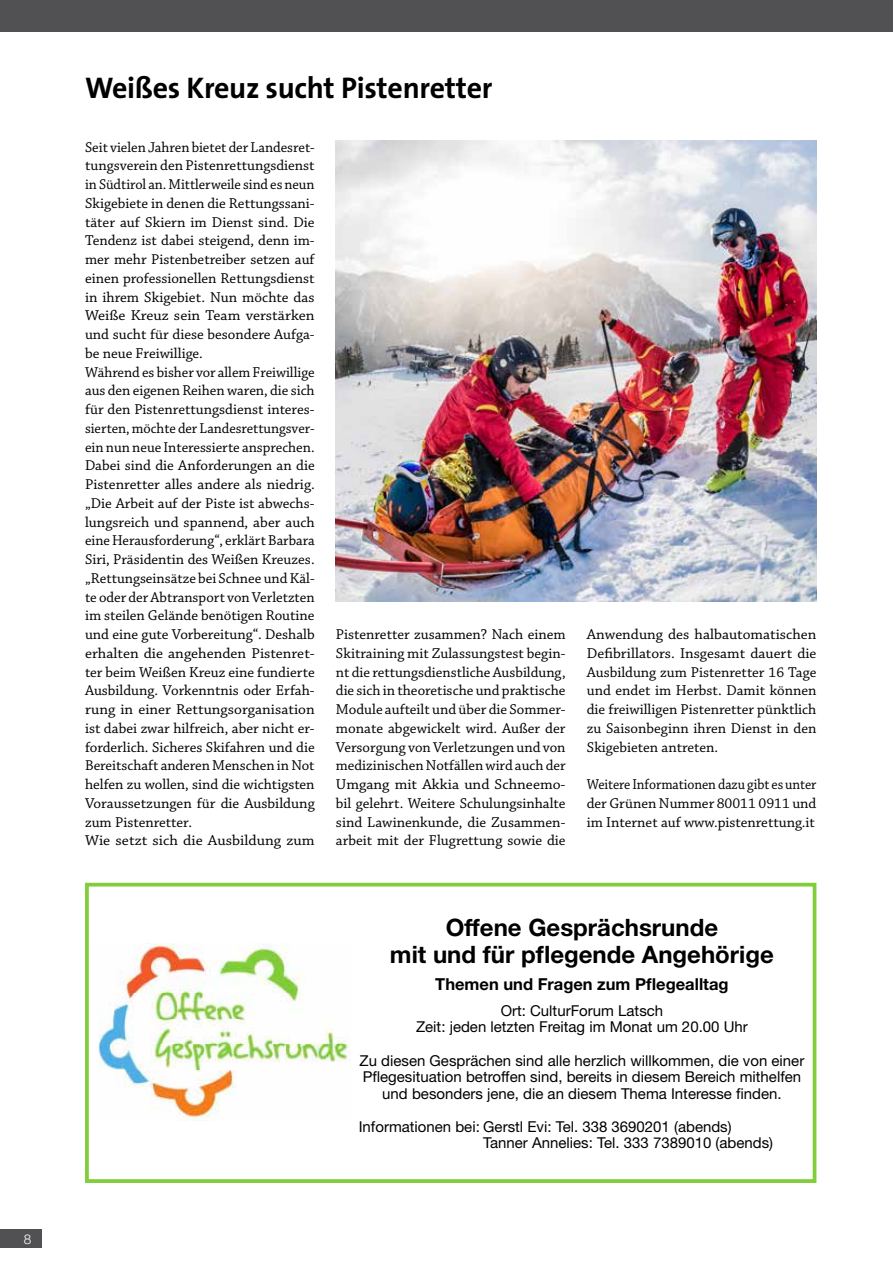
<style>
.page{position:relative;width:893px;height:1263px;background:#fff}
.page>*{position:absolute;margin:0;border:0;box-sizing:border-box;transform-origin:0 0}
.t1{font:700 30px "The Sans";letter-spacing:-.01em;color:#000}
.t2{font:700 24px/27px "Helvetica Neue";color:#000;text-align:center}
.t3{font:700 16.5px "Helvetica Neue";color:#000}
.t4{font:15px/18.8px "Chaparral Pro";color:#000;text-align:justify}
.t5{font:15px/16.5px "Helvetica Neue";color:#000;text-align:center}
.t6{font:15px/18.8px "Chaparral Pro";color:#000;text-align:justify;scale:.93 1}
.t7{font:300 13.5px "Helvetica Neue";color:#fff}
</style>
<div class="page">
<div style="left:0;top:1229px;width:42px;height:19px;background:#515153"></div>
<div style="left:0;top:0;width:893px;height:31px;background:#515153"></div>
<img style="left:98px;top:943px;width:252px;height:177px">
<div style="left:85px;top:883px;width:731px;height:300px;border:4px solid #80ce3a"></div>
<img style="left:336px;top:140px;width:480px;height:462px">
<p class="t7" style="left:24px;top:1230px;width:9px">8</p>
<h1 class="t1" style="left:85px;top:63px;width:409px">Weißes Kreuz sucht Pistenretter</h1>
<p class="t4" style="left:85px;top:138px;width:231px;text-align:left">Seit vielen Jahren bietet der Landesret&shy;tungsverein den Pistenrettungsdienst in Südtirol an. Mittlerweile sind es neun Skigebiete in denen die Rettungssani&shy;täter auf Skiern im Dienst sind. Die Tendenz ist dabei steigend, denn im&shy;mer mehr Pistenbetreiber setzen auf einen professionellen Rettungsdienst in ihrem Skigebiet. Nun möchte das Weiße Kreuz sein Team verstärken und sucht für diese besondere Aufga&shy;be neue Freiwillige.<br>Während es bisher vor allem Freiwillige aus den eigenen Reihen waren, die sich für den Pistenrettungsdienst interes&shy;sierten, möchte der Landesrettungsver&shy;ein nun neue Interessierte ansprechen.<br>Dabei sind die Anforderungen an die Pistenretter alles andere als niedrig. „Die Arbeit auf der Piste ist abwechs&shy;lungsreich und spannend, aber auch eine Herausforderung“, erklärt Barbara Siri, Präsidentin des Weißen Kreuzes. „Rettungseinsätze bei Schnee und Käl&shy;te oder der Abtransport von Verletzten im steilen Gelände benötigen Routine und eine gute Vorbereitung“. Deshalb erhalten die angehenden Pistenret&shy;ter beim Weißen Kreuz eine fundierte Ausbildung. Vorkenntnis oder Erfah&shy;rung in einer Rettungsorganisation ist dabei zwar hilfreich, aber nicht er&shy;forderlich. Sicheres Skifahren und die Bereitschaft anderen Menschen in Not helfen zu wollen, sind die wichtigsten Voraussetzungen für die Ausbildung zum Pistenretter.<br>Wie setzt sich die Ausbildung zum</p>
<p class="t4" style="left:336px;top:626px;width:231px">Pistenretter zusammen? Nach einem Skitraining mit Zulassungstest begin&shy;nt die rettungsdienstliche Ausbildung, die sich in theoretische und praktische Module aufteilt und über die Sommer&shy;monate abgewickelt wird. Außer der Versorgung von Verletzungen und von medizinischen Notfällen wird auch der Umgang mit Akkia und Schneemo&shy;bil gelehrt. Weitere Schulungsinhalte sind Lawinenkunde, die Zusammen&shy;arbeit mit der Flugrettung sowie die</p>
<p class="t4" style="left:587px;top:626px;width:231px">Anwendung des halbautomatischen Defibrillators. Insgesamt dauert die Ausbildung zum Pistenretter 16 Tage und endet im Herbst. Damit können die freiwilligen Pistenretter pünktlich zu Saisonbeginn ihren Dienst in den Skigebieten antreten.</p>
<p class="t6" style="left:587px;top:776px;width:248px">Weitere Informationen dazu gibt es unter der Grünen Nummer 80011 0911 und im Internet auf www.pistenrettung.it</p>
<h2 class="t2" style="left:390px;top:914px;width:385px">Offene Gesprächsrunde<br>mit und für pflegende Angehörige</h2>
<p class="t3" style="left:435px;top:974px;width:295px">Themen und Fragen zum Pflegealltag</p>
<p class="t5" style="left:416px;top:1002px;width:333px">Ort: CulturForum Latsch<br>Zeit: jeden letzten Freitag im Monat um 20.00 Uhr</p>
<p class="t5" style="left:360px;top:1052px;width:446px">Zu diesen Gesprächen sind alle herzlich willkommen, die von einer<br>Pflegesituation betroffen sind, bereits in diesem Bereich mithelfen und besonders jene, die an diesem Thema Interesse finden.</p>
<p class="t5" style="left:483px;top:1118px;width:291px;text-align:left;text-indent:-124px">Informationen bei: Gerstl Evi: Tel. 338 3690201 (abends)<br>Tanner Annelies: Tel. 333 7389010 (abends)</p>
</div>
